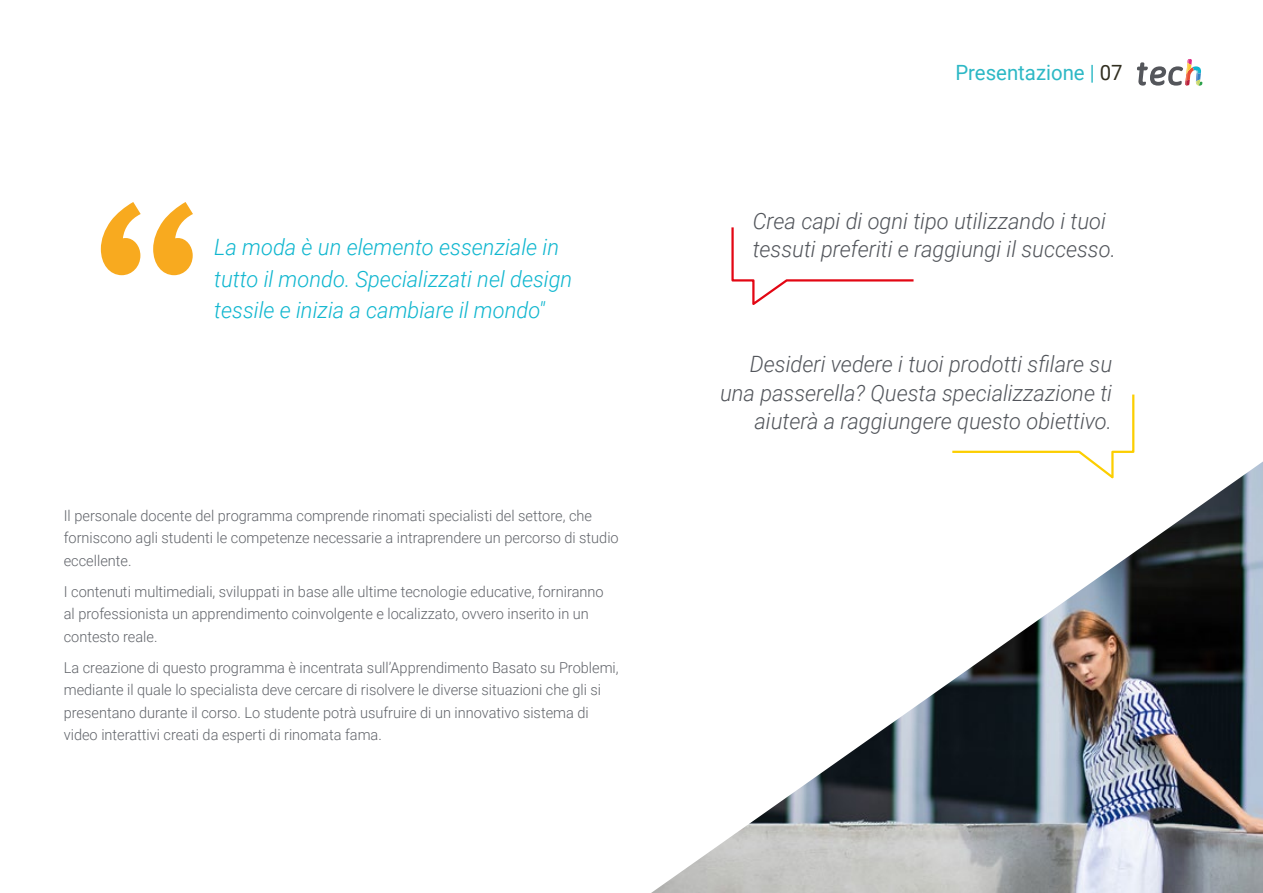
<style>
.page{position:relative;width:1263px;height:893px;background:#fff}
.page>*{position:absolute;margin:0;border:0;box-sizing:border-box;transform-origin:0 0}
.t1{font:italic 300 22.5px/28.5px "Roboto";color:#52555b;text-align:right}
.t2{font:italic 300 22.5px/31.5px "Roboto";color:#0fb6cf}
.t3{font:21px "Roboto";color:#2db8c5}
.t4{font:300 15px/22.5px "Roboto";color:#61646a}
.s1{color:#312e20}
</style>
<div class="page">
<svg style="left:101px;top:202px;width:92px;height:73px"></svg>
<svg style="left:952px;top:394px;width:183px;height:67px"></svg>
<svg style="left:731px;top:227px;width:183px;height:78px"></svg>
<img style="left:651px;top:461px;width:612px;height:432px">
<svg style="left:1137px;top:59px;width:65px;height:27px"></svg>
<h1 class="t2" style="left:214px;top:231px;width:360px">La moda è un elemento essenziale in tutto il mondo. Specializzati nel design tessile e inizia a cambiare il mondo"</h1>
<p class="t4" style="left:64px;top:504px;width:556px">Il personale docente del programma comprende rinomati specialisti del settore, che forniscono agli studenti le competenze necessarie a intraprendere un percorso di studio eccellente.</p>
<p class="t4" style="left:64px;top:580px;width:541px">I contenuti multimediali, sviluppati in base alle ultime tecnologie educative, forniranno al professionista un apprendimento coinvolgente e localizzato, ovvero inserito in un contesto reale.</p>
<p class="t4" style="left:64px;top:656px;width:556px">La creazione di questo programma è incentrata sull’Apprendimento Basato su Problemi, mediante il quale lo specialista deve cercare di risolvere le diverse situazioni che gli si presentano durante il corso. Lo studente potrà usufruire di un innovativo sistema di video interattivi creati da esperti di rinomata fama.</p>
<h2 class="t3" style="left:955px;top:57px;width:169px">Presentazione | <span class="s1">07</span></h2>
<h1 class="t1" style="left:753px;top:206px;width:365px;text-align:left">Crea capi di ogni tipo utilizzando i tuoi tessuti preferiti e raggiungi il successo.</h1>
<h1 class="t1" style="left:720px;top:349px;width:393px">Desideri vedere i tuoi prodotti sfilare su una passerella? Questa specializzazione ti aiuterà a raggiungere questo obiettivo.</h1>
</div>
